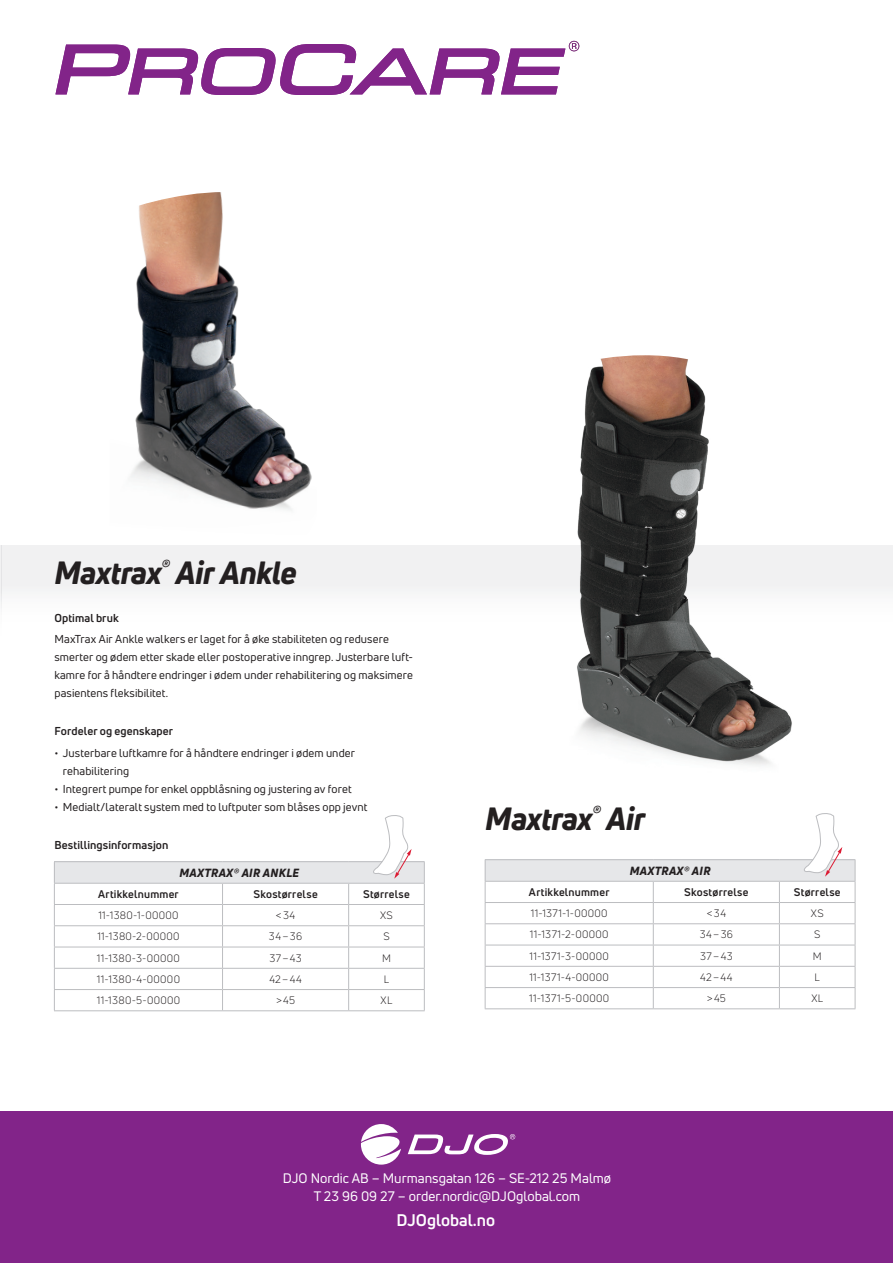
<style>
.page{position:relative;width:893px;height:1263px;background:#fff}
.page>*{position:absolute;margin:0;border:0;box-sizing:border-box;transform-origin:0 0}
.Produktnamn_21_25{font:italic 800 31.5px "Uni Neue";letter-spacing:-.015em;color:#231f20}
.t1{font:700 16.5px "Uni Neue";color:#fff}
.t2{font:13.5px "Uni Neue";color:#fff}
.Tabellcell_produktna{font:italic 800 11.7px "Uni Neue";letter-spacing:.025em;color:#231f20}
.Bröd_Optimal_Beställ{font:11.25px/18px "Uni Neue";letter-spacing:.01em;color:#231f20}
.Rubrik_Optimal_Bestä{font:700 11.25px "Uni Neue";letter-spacing:.01em;color:#231f20}
.Tabellcell_rubrik{font:700 10.8px "Uni Neue";letter-spacing:.025em;color:#231f20}
.Tabellcell_bröd{font:10.5px "Uni Neue";letter-spacing:.03em;color:#231f20}
</style>
<div class="page">
<svg style="left:0;top:545px;width:1px;height:56px"></svg>
<hr style="left:0;top:1111px;width:3px;height:152px;background:#822489">
<img style="left:130px;top:233px;width:182px;height:278px">
<svg style="left:139px;top:192px;width:84px;height:41px;background:#cda084"></svg>
<svg style="left:55px;top:41px;width:524px;height:54px"></svg>
<div style="left:2px;top:1111px;width:891px;height:152px;background:#822489"></div>
<img style="left:577px;top:400px;width:132px;height:145px">
<svg style="left:585px;top:355px;width:121px;height:45px"></svg>
<svg style="left:1px;top:545px;width:892px;height:221px"></svg>
<svg style="left:361px;top:1124px;width:40px;height:40px"></svg>
<svg style="left:408px;top:1134px;width:107px;height:21px"></svg>
<div style="left:54px;top:862px;width:370px;height:21px;background:#e6e7e9"></div>
<hr style="left:54px;top:883px;width:169px;height:1px;background:#bcbdc0">
<hr style="left:223px;top:883px;width:126px;height:1px;background:#bcbdc0">
<hr style="left:349px;top:883px;width:76px;height:1px;background:#bcbdc0">
<hr style="left:223px;top:925px;width:126px;height:1px;background:#bcbdc0">
<hr style="left:54px;top:925px;width:169px;height:1px;background:#bcbdc0">
<hr style="left:349px;top:925px;width:76px;height:1px;background:#bcbdc0">
<hr style="left:223px;top:947px;width:126px;height:1px;background:#bcbdc0">
<hr style="left:54px;top:947px;width:169px;height:1px;background:#bcbdc0">
<hr style="left:349px;top:947px;width:76px;height:1px;background:#bcbdc0">
<hr style="left:223px;top:968px;width:126px;height:1px;background:#bcbdc0">
<hr style="left:54px;top:968px;width:169px;height:1px;background:#bcbdc0">
<hr style="left:349px;top:968px;width:76px;height:1px;background:#bcbdc0">
<hr style="left:54px;top:904px;width:169px;height:1px;background:#bcbdc0">
<hr style="left:223px;top:904px;width:126px;height:1px;background:#bcbdc0">
<hr style="left:223px;top:989px;width:126px;height:1px;background:#bcbdc0">
<svg style="left:222px;top:884px;width:1px;height:126px"></svg>
<hr style="left:54px;top:989px;width:169px;height:1px;background:#bcbdc0">
<hr style="left:349px;top:989px;width:76px;height:1px;background:#bcbdc0">
<svg style="left:348px;top:884px;width:1px;height:126px"></svg>
<hr style="left:349px;top:904px;width:76px;height:1px;background:#bcbdc0">
<hr style="left:54px;top:861px;width:169px;height:1px;background:#bcbdc0">
<hr style="left:223px;top:861px;width:126px;height:1px;background:#bcbdc0">
<hr style="left:349px;top:861px;width:76px;height:1px;background:#bcbdc0">
<svg style="left:424px;top:862px;width:1px;height:148px"></svg>
<svg style="left:54px;top:862px;width:1px;height:148px"></svg>
<hr style="left:54px;top:1010px;width:169px;height:1px;background:#bcbdc0">
<hr style="left:223px;top:1010px;width:126px;height:1px;background:#bcbdc0">
<hr style="left:349px;top:1010px;width:76px;height:1px;background:#bcbdc0">
<svg style="left:373px;top:815px;width:39px;height:64px"></svg>
<div style="left:485px;top:860px;width:370px;height:21px;background:#e6e7e9"></div>
<hr style="left:485px;top:881px;width:168px;height:1px;background:#bcbdc0">
<hr style="left:653px;top:881px;width:126px;height:1px;background:#bcbdc0">
<hr style="left:779px;top:881px;width:76px;height:1px;background:#bcbdc0">
<hr style="left:485px;top:859px;width:168px;height:1px;background:#bcbdc0">
<hr style="left:653px;top:859px;width:126px;height:1px;background:#bcbdc0">
<hr style="left:779px;top:859px;width:76px;height:1px;background:#bcbdc0">
<hr style="left:485px;top:923px;width:168px;height:1px;background:#bcbdc0">
<hr style="left:653px;top:923px;width:126px;height:1px;background:#bcbdc0">
<hr style="left:779px;top:923px;width:76px;height:1px;background:#bcbdc0">
<hr style="left:485px;top:945px;width:168px;height:1px;background:#bcbdc0">
<hr style="left:653px;top:945px;width:126px;height:1px;background:#bcbdc0">
<hr style="left:779px;top:945px;width:76px;height:1px;background:#bcbdc0">
<hr style="left:485px;top:966px;width:168px;height:1px;background:#bcbdc0">
<hr style="left:653px;top:966px;width:126px;height:1px;background:#bcbdc0">
<hr style="left:779px;top:966px;width:76px;height:1px;background:#bcbdc0">
<hr style="left:485px;top:902px;width:168px;height:1px;background:#bcbdc0">
<hr style="left:485px;top:987px;width:168px;height:1px;background:#bcbdc0">
<hr style="left:653px;top:902px;width:126px;height:1px;background:#bcbdc0">
<hr style="left:653px;top:987px;width:126px;height:1px;background:#bcbdc0">
<svg style="left:653px;top:882px;width:1px;height:126px"></svg>
<hr style="left:779px;top:987px;width:76px;height:1px;background:#bcbdc0">
<svg style="left:779px;top:882px;width:1px;height:126px"></svg>
<hr style="left:779px;top:902px;width:76px;height:1px;background:#bcbdc0">
<svg style="left:485px;top:860px;width:1px;height:148px"></svg>
<svg style="left:855px;top:860px;width:1px;height:148px"></svg>
<hr style="left:485px;top:1008px;width:168px;height:1px;background:#bcbdc0">
<hr style="left:653px;top:1008px;width:126px;height:1px;background:#bcbdc0">
<hr style="left:779px;top:1008px;width:76px;height:1px;background:#bcbdc0">
<svg style="left:804px;top:813px;width:38px;height:64px"></svg>
<p class="Produktnamn_21_25" style="left:54px;top:551px;width:244px">Maxtrax<sup>®</sup> Air Ankle</p>
<p class="Rubrik_Optimal_Bestä" style="left:54px;top:611px;width:66px">Optimal bruk</p>
<p class="Bröd_Optimal_Beställ" style="left:54px;top:630px;width:360px">MaxTrax Air Ankle walkers er laget for å øke stabiliteten og redusere smerter og ødem etter skade eller postoperative inngrep. Justerbare luft&shy;kamre for å håndtere endringer i ødem under rehabilitering og maksimere pasientens fleksibilitet.</p>
<p class="Rubrik_Optimal_Bestä" style="left:54px;top:724px;width:120px">Fordeler og egenskaper</p>
<p class="Bröd_Optimal_Beställ" style="left:63px;top:743px;width:294px;text-indent:-9px">• Justerbare luftkamre for å håndtere endringer i ødem under rehabilitering</p>
<p class="Bröd_Optimal_Beställ" style="left:54px;top:779px;width:299px">• Integrert pumpe for enkel oppblåsning og justering av foret</p>
<p class="Bröd_Optimal_Beställ" style="left:54px;top:797px;width:315px">• Medialt/lateralt system med to luftputer som blåses opp jevnt</p>
<p class="Rubrik_Optimal_Bestä" style="left:54px;top:838px;width:116px">Bestillingsinformasjon</p>
<p class="Tabellcell_produktna" style="left:179px;top:865px;width:121px">MAXTRAX® AIR ANKLE</p>
<p class="Tabellcell_rubrik" style="left:98px;top:887px;width:82px">Artikkelnummer</p>
<p class="Tabellcell_rubrik" style="left:253px;top:887px;width:66px">Skostørrelse</p>
<p class="Tabellcell_rubrik" style="left:363px;top:887px;width:48px">Størrelse</p>
<p class="Tabellcell_bröd" style="left:98px;top:909px;width:82px">11-1380-1-00000</p>
<p class="Tabellcell_bröd" style="left:276px;top:909px;width:21px">&lt;34</p>
<p class="Tabellcell_bröd" style="left:380px;top:909px;width:14px">XS</p>
<p class="Tabellcell_bröd" style="left:97px;top:930px;width:84px">11-1380-2-00000</p>
<p class="Tabellcell_bröd" style="left:269px;top:930px;width:35px">34–36</p>
<p class="Tabellcell_bröd" style="left:383px;top:930px;width:8px">S</p>
<p class="Tabellcell_bröd" style="left:97px;top:951px;width:85px">11-1380-3-00000</p>
<p class="Tabellcell_bröd" style="left:269px;top:951px;width:34px">37–43</p>
<p class="Tabellcell_bröd" style="left:382px;top:951px;width:10px">M</p>
<p class="Tabellcell_bröd" style="left:97px;top:973px;width:85px">11-1380-4-00000</p>
<p class="Tabellcell_bröd" style="left:269px;top:973px;width:34px">42–44</p>
<p class="Tabellcell_bröd" style="left:384px;top:973px;width:7px">L</p>
<p class="Tabellcell_bröd" style="left:97px;top:994px;width:85px">11-1380-5-00000</p>
<p class="Tabellcell_bröd" style="left:276px;top:994px;width:21px">&gt;45</p>
<p class="Tabellcell_bröd" style="left:381px;top:994px;width:13px">XL</p>
<p class="Produktnamn_21_25" style="left:485px;top:797px;width:162px">Maxtrax<sup>®</sup> Air</p>
<p class="Tabellcell_produktna" style="left:630px;top:863px;width:82px">MAXTRAX® AIR</p>
<p class="Tabellcell_rubrik" style="left:529px;top:885px;width:82px">Artikkelnummer</p>
<p class="Tabellcell_rubrik" style="left:684px;top:885px;width:66px">Skostørrelse</p>
<p class="Tabellcell_rubrik" style="left:794px;top:885px;width:48px">Størrelse</p>
<p class="Tabellcell_bröd" style="left:531px;top:907px;width:78px">11-1371-1-00000</p>
<p class="Tabellcell_bröd" style="left:707px;top:907px;width:21px">&lt;34</p>
<p class="Tabellcell_bröd" style="left:811px;top:907px;width:14px">XS</p>
<p class="Tabellcell_bröd" style="left:530px;top:928px;width:80px">11-1371-2-00000</p>
<p class="Tabellcell_bröd" style="left:700px;top:928px;width:35px">34–36</p>
<p class="Tabellcell_bröd" style="left:814px;top:928px;width:8px">S</p>
<p class="Tabellcell_bröd" style="left:529px;top:949px;width:81px">11-1371-3-00000</p>
<p class="Tabellcell_bröd" style="left:700px;top:949px;width:34px">37–43</p>
<p class="Tabellcell_bröd" style="left:813px;top:949px;width:10px">M</p>
<p class="Tabellcell_bröd" style="left:529px;top:971px;width:81px">11-1371-4-00000</p>
<p class="Tabellcell_bröd" style="left:700px;top:971px;width:34px">42–44</p>
<p class="Tabellcell_bröd" style="left:815px;top:971px;width:7px">L</p>
<p class="Tabellcell_bröd" style="left:529px;top:992px;width:81px">11-1371-5-00000</p>
<p class="Tabellcell_bröd" style="left:707px;top:992px;width:21px">&gt;45</p>
<p class="Tabellcell_bröd" style="left:811px;top:992px;width:13px">XL</p>
<p class="t2" style="left:283px;top:1170px;width:330px">DJO Nordic AB – Murmansgatan 126 – SE-212 25 Malmø</p>
<p class="t2" style="left:314px;top:1188px;width:268px">T 23 96 09 27 – order.nordic@DJOglobal.com</p>
<p class="t1" style="left:397px;top:1210px;width:100px">DJOglobal.no</p>
</div>
